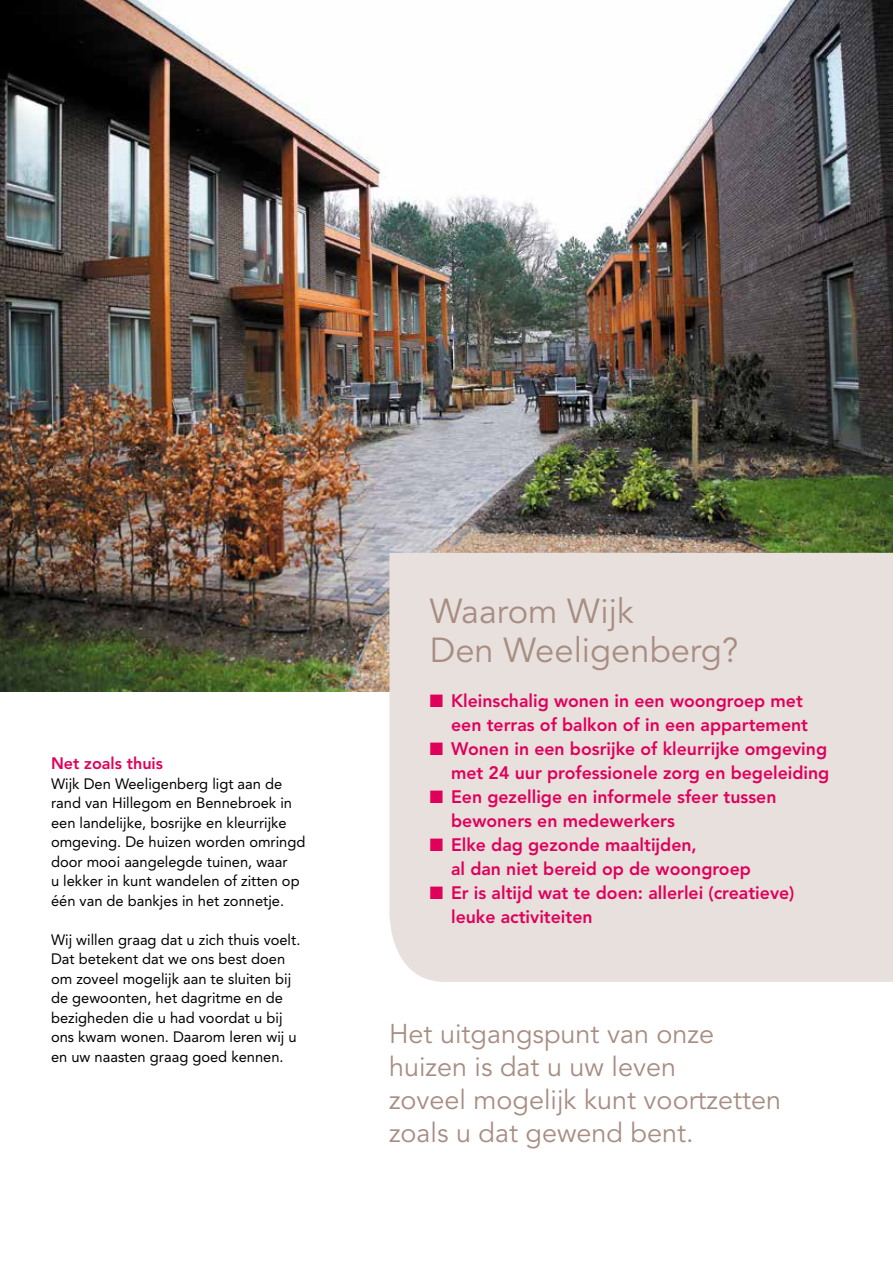
<style>
.page{position:relative;width:893px;height:1263px;background:#fff}
.page>*{position:absolute;margin:0;border:0;box-sizing:border-box;transform-origin:0 0}
.t1{font:34.5px/39px "Avenir LT Std";color:#a78d82}
.t2{font:27px/33px "Avenir LT Std";color:#a78d82}
.t3{font:800 18px/24px "Avenir LT Std";color:#e0005b}
.t4{font:800 16.5px "Avenir LT Std";color:#e0005b}
.t5{font:15px/19.5px "Avenir LT Std";color:#000}
</style>
<div class="page">
<img style="left:0;top:0;width:893px;height:691px">
<div style="left:389px;top:553px;width:504px;height:429px;background:#e8e0dd"></div>
<p class="t4" style="left:51px;top:753px;width:113px">Net zoals thuis</p>
<p class="t5" style="left:51px;top:774px;width:256px">Wijk Den Weeligenberg ligt aan de rand van Hillegom en Bennebroek in een landelijke, bosrijke en kleurrijke omgeving. De huizen worden omringd door mooi aangelegde tuinen, waar<br>u lekker in kunt wandelen of zitten op één van de bankjes in het zonnetje.</p>
<p class="t5" style="left:51px;top:930px;width:251px">Wij willen graag dat u zich thuis voelt.<br>Dat betekent dat we ons best doen om zoveel mogelijk aan te sluiten bij de gewoonten, het dagritme en de bezigheden die u had voordat u bij ons kwam wonen. Daarom leren wij u en uw naasten graag goed kennen.</p>
<h1 class="t1" style="left:430px;top:592px;width:310px">Waarom Wijk<br>Den Weeligenberg?</h1>
<p class="t3" style="left:430px;top:689px;width:380px;text-align:right">■ Kleinschalig wonen in een woongroep met een terras of balkon of in een appartement</p>
<p class="t3" style="left:430px;top:736px;width:401px;text-align:right">■ Wonen in een bosrijke of kleurrijke omgeving met 24 uur professionele zorg en begeleiding</p>
<p class="t3" style="left:451px;top:784px;width:327px;text-indent:-21px">■ Een gezellige en informele sfeer tussen bewoners en medewerkers</p>
<p class="t3" style="left:451px;top:832px;width:301px;text-indent:-21px">■ Elke dag gezonde maaltijden,<br>al dan niet bereid op de woongroep</p>
<p class="t3" style="left:451px;top:880px;width:345px;text-indent:-21px">■ Er is altijd wat te doen: allerlei (creatieve) leuke activiteiten</p>
<h2 class="t2" style="left:389px;top:1018px;width:393px">Het uitgangspunt van onze huizen is dat u uw leven<br>zoveel mogelijk kunt voortzetten zoals u dat gewend bent.</h2>
</div>
